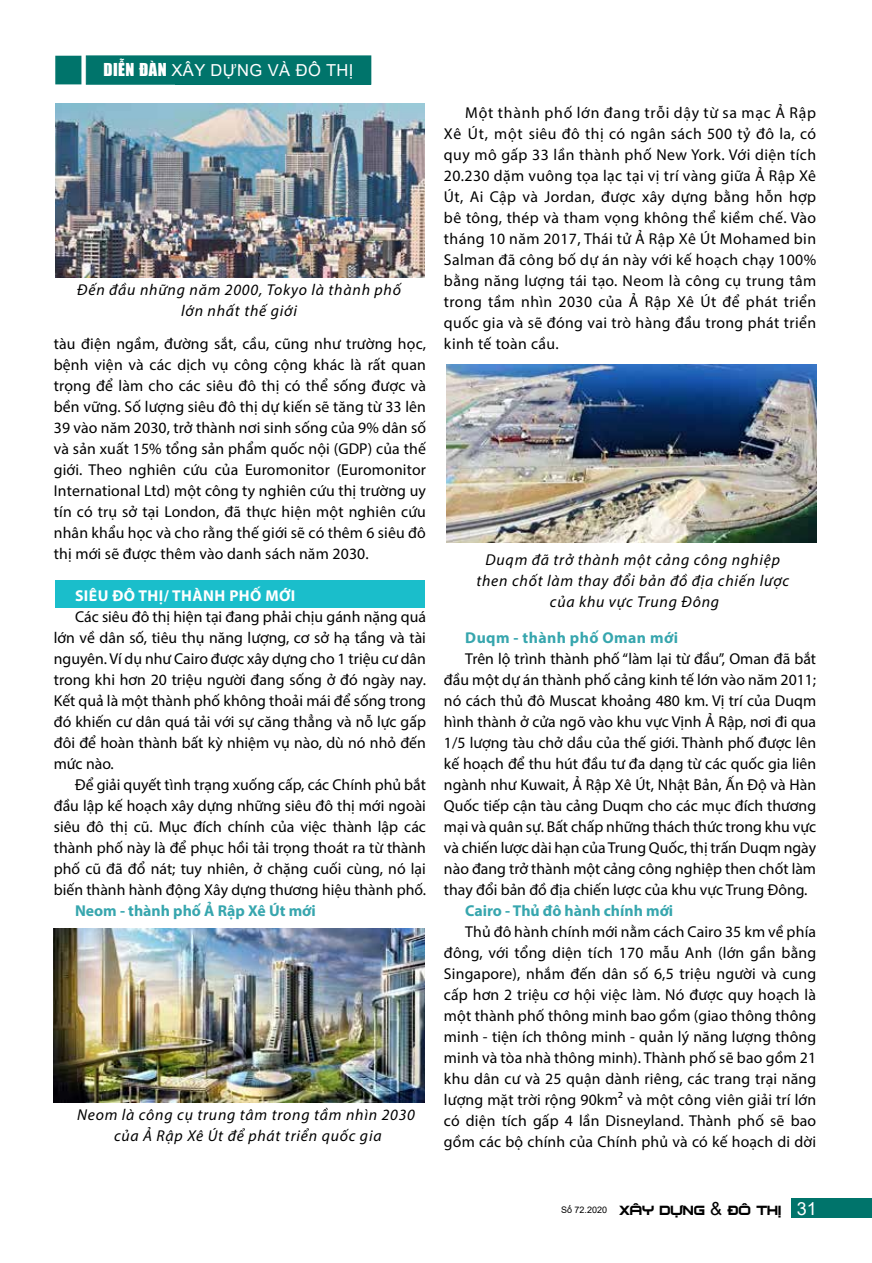
<style>
.page{position:relative;width:872px;height:1263px;background:#fff}
.page>*{position:absolute;margin:0;border:0;box-sizing:border-box;transform-origin:0 0}
.t1{font:18px "UTM Bitsumishi Pro";color:#000}
.t2{font:16.5px "Arial";letter-spacing:.025em;color:#fff}
.t3{font:15.75px/21px "Myriad Pro";letter-spacing:.005em;color:#000101;text-align:justify}
.t4{font:italic 15.75px/21px "Myriad Pro";letter-spacing:.05em;color:#000101;text-align:center}
.t5{font:700 15.75px "Myriad Pro";color:#37a6ae}
.t6{font:700 15.75px "Myriad Pro";letter-spacing:.025em;color:#fff}
.t7{font:700 15.75px "Myriad Pro";letter-spacing:.025em;color:#37a6ae}
.s1{font-family:"UTM Impact"}
.s2{font-family:"Arial";font-size:9px}
.s3{font-family:"Arial"}
.s4{font-family:"Arial";color:#fff}
</style>
<div class="page">
<div style="left:55px;top:580px;width:369px;height:28px;background:#1abecb"></div>
<img style="left:55px;top:104px;width:369px;height:173px">
<img style="left:446px;top:364px;width:370px;height:179px">
<img style="left:53px;top:928px;width:371px;height:174px">
<div style="left:86px;top:56px;width:285px;height:28px;background:#00746b"></div>
<div style="left:55px;top:56px;width:26px;height:28px;background:#00746b"></div>
<div style="left:792px;top:1198px;width:80px;height:20px;background:#00746b"></div>
<p class="t2" style="left:103px;top:59px;width:251px"><span class="s1">DIỄN ĐÀN</span> XÂY DỰNG VÀ ĐÔ THỊ</p>
<p class="t4" style="left:77px;top:279px;width:325px">Đến đầu những năm 2000, Tokyo là thành phố lớn nhất thế giới</p>
<p class="t3" style="left:54px;top:333px;width:374px">tàu điện ngầm, đường sắt, cầu, cũng như trường học, bệnh viện và các dịch vụ công cộng khác là rất quan trọng để làm cho các siêu đô thị có thể sống được và bền vững. Số lượng siêu đô thị dự kiến sẽ tăng từ 33 lên 39 vào năm 2030, trở thành nơi sinh sống của 9% dân số và sản xuất 15% tổng sản phẩm quốc nội (GDP) của thế giới. Theo nghiên cứu của Euromonitor (Euromonitor International Ltd) một công ty nghiên cứu thị trường uy tín có trụ sở tại London, đã thực hiện một nghiên cứu nhân khẩu học và cho rằng thế giới sẽ có thêm 6 siêu đô thị mới sẽ được thêm vào danh sách năm 2030.</p>
<p class="t6" style="left:75px;top:586px;width:222px">SIÊU ĐÔ THỊ/ THÀNH PHỐ MỚI</p>
<p class="t3" style="left:54px;top:606px;width:374px;text-indent:21px">Các siêu đô thị hiện tại đang phải chịu gánh nặng quá lớn về dân số, tiêu thụ năng lượng, cơ sở hạ tầng và tài nguyên. Ví dụ như Cairo được xây dựng cho 1 triệu cư dân trong khi hơn 20 triệu người đang sống ở đó ngày nay.<br>Kết quả là một thành phố không thoải mái để sống trong đó khiến cư dân quá tải với sự căng thẳng và nỗ lực gấp đôi để hoàn thành bất kỳ nhiệm vụ nào, dù nó nhỏ đến mức nào.</p>
<p class="t3" style="left:54px;top:774px;width:374px;text-indent:21px">Để giải quyết tình trạng xuống cấp, các Chính phủ bắt đầu lập kế hoạch xây dựng những siêu đô thị mới ngoài siêu đô thị cũ. Mục đích chính của việc thành lập các thành phố này là để phục hồi tải trọng thoát ra từ thành phố cũ đã đổ nát; tuy nhiên, ở chặng cuối cùng, nó lại biến thành hành động Xây dựng thương hiệu thành phố.</p>
<p class="t5" style="left:75px;top:901px;width:242px">Neom - thành phố Ả Rập Xê Út mới</p>
<p class="t4" style="left:77px;top:1104px;width:339px">Neom là công cụ trung tâm trong tầm nhìn 2030 của Ả Rập Xê Út để phát triển quốc gia</p>
<p class="t3" style="left:444px;top:102px;width:374px;text-indent:21px">Một thành phố lớn đang trỗi dậy từ sa mạc Ả Rập Xê Út, một siêu đô thị có ngân sách 500 tỷ đô la, có quy mô gấp 33 lần thành phố New York. Với diện tích 20.230 dặm vuông tọa lạc tại vị trí vàng giữa Ả Rập Xê Út, Ai Cập và Jordan, được xây dựng bằng hỗn hợp bê tông, thép và tham vọng không thể kiềm chế. Vào tháng 10 năm 2017, Thái tử Ả Rập Xê Út Mohamed bin Salman đã công bố dự án này với kế hoạch chạy 100% bằng năng lượng tái tạo. Neom là công cụ trung tâm trong tầm nhìn 2030 của Ả Rập Xê Út để phát triển quốc gia và sẽ đóng vai trò hàng đầu trong phát triển kinh tế toàn cầu.</p>
<p class="t4" style="left:476px;top:549px;width:314px">Duqm đã trở thành một cảng công nghiệp then chốt làm thay đổi bản đồ địa chiến lược của khu vực Trung Đông</p>
<p class="t7" style="left:465px;top:628px;width:214px">Duqm - thành phố Oman mới</p>
<p class="t3" style="left:444px;top:648px;width:374px;text-indent:21px">Trên lộ trình thành phố “làm lại từ đầu”, Oman đã bắt đầu một dự án thành phố cảng kinh tế lớn vào năm 2011; nó cách thủ đô Muscat khoảng 480 km. Vị trí của Duqm hình thành ở cửa ngõ vào khu vực Vịnh Ả Rập, nơi đi qua 1/5 lượng tàu chở dầu của thế giới. Thành phố được lên kế hoạch để thu hút đầu tư đa dạng từ các quốc gia liên ngành như Kuwait, Ả Rập Xê Út, Nhật Bản, Ấn Độ và Hàn Quốc tiếp cận tàu cảng Duqm cho các mục đích thương mại và quân sự. Bất chấp những thách thức trong khu vực và chiến lược dài hạn của Trung Quốc, thị trấn Duqm ngày nào đang trở thành một cảng công nghiệp then chốt làm thay đổi bản đồ địa chiến lược của khu vực Trung Đông.</p>
<p class="t5" style="left:465px;top:900px;width:209px">Cairo - Thủ đô hành chính mới</p>
<p class="t3" style="left:444px;top:921px;width:374px;text-indent:21px">Thủ đô hành chính mới nằm cách Cairo 35 km về phía đông, với tổng diện tích 170 mẫu Anh (lớn gần bằng Singapore), nhắm đến dân số 6,5 triệu người và cung cấp hơn 2 triệu cơ hội việc làm. Nó được quy hoạch là một thành phố thông minh bao gồm (giao thông thông minh - tiện ích thông minh - quản lý năng lượng thông minh và tòa nhà thông minh). Thành phố sẽ bao gồm 21 khu dân cư và 25 quận dành riêng, các trang trại năng lượng mặt trời rộng 90km2 và một công viên giải trí lớn có diện tích gấp 4 lần Disneyland. Thành phố sẽ bao gồm các bộ chính của Chính phủ và có kế hoạch di dời</p>
<p class="t1" style="left:561px;top:1199px;width:257px"><span class="s2">Số 72.2020</span> XÂY DỰNG <span class="s3">&amp;</span> ĐÔ THỊ <span class="s4">31</span></p>
</div>
